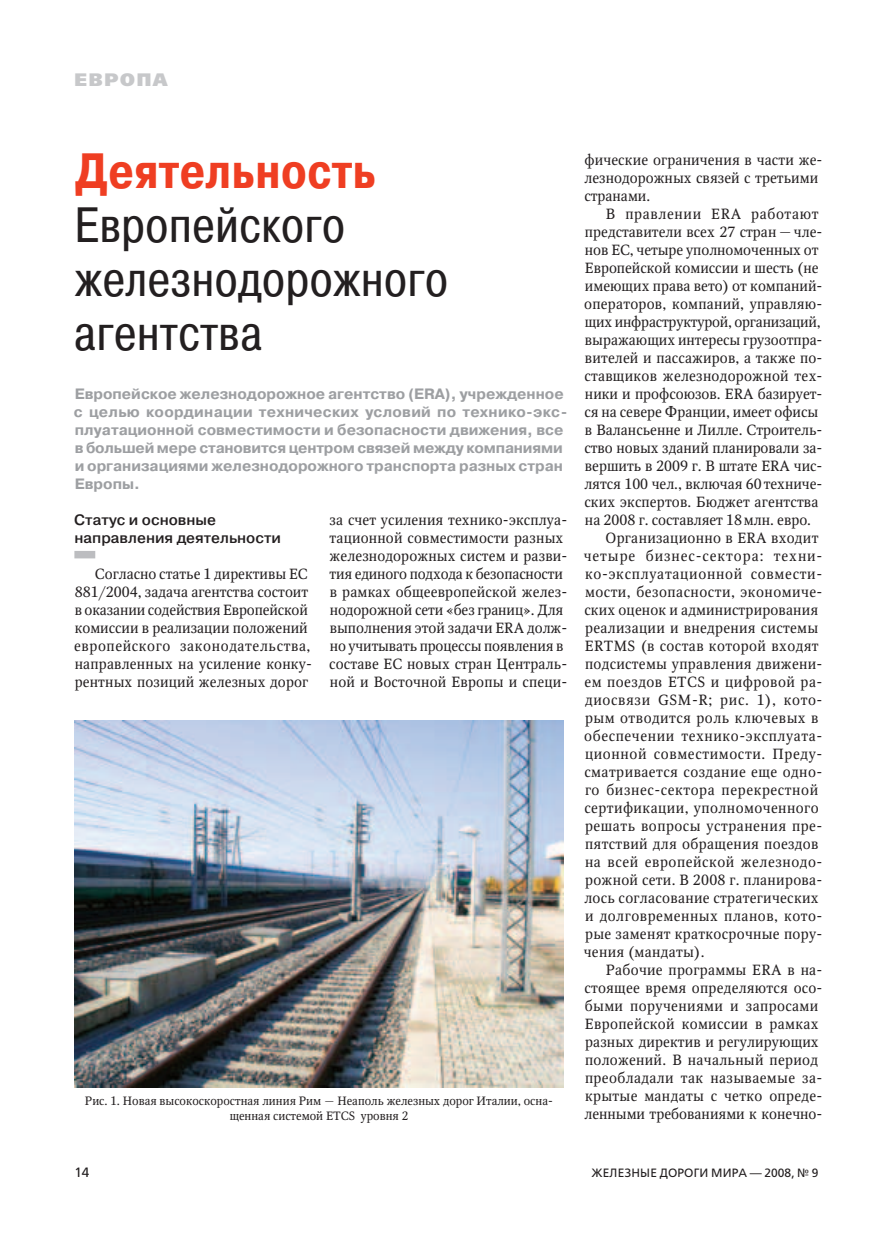
<style>
.page{position:relative;width:893px;height:1234px;background:#fff}
.page>*{position:absolute;margin:0;border:0;box-sizing:border-box;transform-origin:0 0}
.t1{font:49.5px/54px "Pragmatica Cond";color:#231f20}
.t2{font:700 49.5px "Pragmatica Cond";color:#ef3e22}
.t3{font:800 18px "Free Set";letter-spacing:.09em;color:#c7c8ca}
.t4{font:700 15px/18px "Pragmatica";color:#9d9fa2}
.t5{font:500 15px/18px "Pragmatica";color:#231f20}
.t6{font:14.7px/18px "Octava";letter-spacing:.01em;color:#231f20}
.t7{font:14.7px "Octava";letter-spacing:.03em;color:#231f20}
.t8{font:14.7px "Octava";letter-spacing:.04em;color:#231f20}
.t9{font:14.7px "Octava";letter-spacing:.035em;color:#231f20}
.t10{font:14.7px "Octava";letter-spacing:.045em;color:#231f20}
.t11{font:14.7px "Octava";letter-spacing:-.015em;color:#231f20}
.t12{font:14.7px "Octava";letter-spacing:.05em;color:#231f20}
.t13{font:14.7px "Octava";letter-spacing:.06em;color:#231f20}
.t14{font:13.5px "Free Set";color:#231f20}
.t15{font:12px/15px "Octava";color:#231f20;text-align:center}
.t16{font:12px "Free Set";letter-spacing:.01em;color:#231f20}
</style>
<div class="page">
<div style="left:74px;top:550px;width:21px;height:8px;background:#bcbdc0"></div>
<img style="left:74px;top:720px;width:489px;height:367px">
<p class="t3" style="left:74px;top:68px;width:95px">Европа</p>
<h1 class="t2" style="left:75px;top:140px;width:302px">Деятельность</h1>
<h1 class="t1" style="left:74px;top:197px;width:376px">Европейского железнодорожного агентства</h1>
<p class="t4" style="left:74px;top:385px;width:495px">Европейское железнодорожное агентство (ERA), учрежденное с целью координации технических условий по технико-экс&shy;плуатационной совместимости и безопасности движения, все в большей мере становится центром связей между компаниями и организациями железнодорожного транспорта разных стран Европы.</p>
<p class="t5" style="left:74px;top:511px;width:208px">Статус и основные направления деятельности</p>
<p class="t6" style="left:74px;top:565px;width:240px;text-indent:21px">Согласно статье 1 директивы ЕС 881/2004, задача агентства состоит в оказании содействия Европейской комиссии в реализации положений европейского законодательства, направленных на усиление конку&shy;рентных позиций железных дорог</p>
<p class="t6" style="left:329px;top:511px;width:240px">за счет усиления технико-эксплуа&shy;тационной совместимости разных железнодорожных систем и разви&shy;тия единого подхода к безопасности в рамках общеевропейской желез&shy;нодорожной сети «без границ». Для выполнения этой задачи ERA долж&shy;но учитывать процессы появления в составе ЕС новых стран Централь&shy;ной и Восточной Европы и специ-</p>
<p class="t15" style="left:85px;top:1092px;width:469px">Рис. 1. Новая высокоскоростная линия Рим — Неаполь железных дорог Италии, осна&shy;щенная системой ETCS уровня 2</p>
<p class="t6" style="left:584px;top:151px;width:240px">фические ограничения в части же&shy;лезнодорожных связей с третьими странами.</p>
<p class="t10" style="left:606px;top:205px;width:214px">В правлении ERA работают</p>
<p class="t6" style="left:585px;top:223px;width:239px">представители всех 27 стран — чле-</p>
<p class="t6" style="left:585px;top:241px;width:235px">нов ЕС, четыре уполномоченных от</p>
<p class="t6" style="left:585px;top:259px;width:235px">Европейской комиссии и шесть (не</p>
<p class="t6" style="left:585px;top:277px;width:239px">имеющих права вето) от компаний-</p>
<p class="t6" style="left:584px;top:295px;width:240px">операторов, компаний, управляю-</p>
<p class="t11" style="left:585px;top:313px;width:237px">щих инфраструктурой, организаций,</p>
<p class="t6" style="left:585px;top:331px;width:239px">выражающих интересы грузоотпра-</p>
<p class="t6" style="left:585px;top:349px;width:239px">вителей и пассажиров, а также по-</p>
<p class="t6" style="left:584px;top:367px;width:240px">ставщиков железнодорожной тех-</p>
<p class="t6" style="left:585px;top:385px;width:239px">ники и профсоюзов. ERA базирует-</p>
<p class="t6" style="left:584px;top:403px;width:235px">ся на севере Франции, имеет офисы</p>
<p class="t6" style="left:585px;top:421px;width:239px">в Валансьенне и Лилле. Строитель-</p>
<p class="t6" style="left:584px;top:439px;width:240px">ство новых зданий планировали за-</p>
<p class="t6" style="left:585px;top:457px;width:239px">вершить в 2009 г. В штате ERA чис-</p>
<p class="t6" style="left:584px;top:475px;width:240px">лятся 100 чел., включая 60техниче-</p>
<p class="t6" style="left:584px;top:493px;width:236px">ских экспертов. Бюджет агентства</p>
<p class="t6" style="left:585px;top:511px;width:228px">на 2008 г. составляет 18млн. евро.</p>
<p class="t6" style="left:605px;top:529px;width:214px">Организационно в ERA входит</p>
<p class="t13" style="left:584px;top:547px;width:240px">четыре бизнес-сектора: техни-</p>
<p class="t12" style="left:585px;top:565px;width:239px">ко-эксплуатационной совмести-</p>
<p class="t7" style="left:585px;top:583px;width:239px">мости, безопасности, экономиче-</p>
<p class="t6" style="left:584px;top:601px;width:235px">ских оценок и администрирования</p>
<p class="t6" style="left:585px;top:619px;width:235px">реализации и внедрения системы</p>
<p class="t6" style="left:585px;top:637px;width:235px">ERTMS (в состав которой входят</p>
<p class="t6" style="left:585px;top:655px;width:239px">подсистемы управления движени-</p>
<p class="t7" style="left:584px;top:673px;width:240px">ем поездов ETCS и цифровой ра-</p>
<p class="t10" style="left:585px;top:691px;width:239px">диосвязи GSM-R; рис. 1), кото-</p>
<p class="t7" style="left:585px;top:709px;width:235px">рым отводится роль ключевых в</p>
<p class="t8" style="left:584px;top:727px;width:240px">обеспечении технико-эксплуата-</p>
<p class="t8" style="left:585px;top:745px;width:239px">ционной совместимости. Преду-</p>
<p class="t7" style="left:584px;top:763px;width:240px">сматривается создание еще одно-</p>
<p class="t8" style="left:585px;top:781px;width:235px">го бизнес-сектора перекрестной</p>
<p class="t7" style="left:584px;top:799px;width:236px">сертификации, уполномоченного</p>
<p class="t9" style="left:585px;top:817px;width:239px">решать вопросы устранения пре-</p>
<p class="t6" style="left:585px;top:835px;width:235px">пятствий для обращения поездов</p>
<p class="t9" style="left:585px;top:853px;width:239px">на всей европейской железнодо-</p>
<p class="t6" style="left:585px;top:871px;width:239px">рожной сети. В 2008 г. планирова-</p>
<p class="t6" style="left:584px;top:889px;width:236px">лось согласование стратегических</p>
<p class="t9" style="left:585px;top:907px;width:239px">и долговременных планов, кото-</p>
<p class="t6" style="left:585px;top:925px;width:239px">рые заменят краткосрочные пору-</p>
<p class="t6" style="left:584px;top:943px;width:122px">чения (мандаты).</p>
<p class="t6" style="left:606px;top:961px;width:218px">Рабочие программы ERA в на-</p>
<p class="t6" style="left:584px;top:979px;width:240px">стоящее время определяются осо-</p>
<p class="t6" style="left:585px;top:997px;width:235px">быми поручениями и запросами</p>
<p class="t6" style="left:585px;top:1014px;width:235px">Европейской комиссии в рамках</p>
<p class="t6" style="left:585px;top:1032px;width:235px">разных директив и регулирующих</p>
<p class="t6" style="left:585px;top:1050px;width:235px">положений. В начальный период</p>
<p class="t6" style="left:585px;top:1068px;width:239px">преобладали так называемые за-</p>
<p class="t6" style="left:585px;top:1086px;width:239px">крытые мандаты с четко опреде-</p>
<p class="t6" style="left:584px;top:1104px;width:240px">ленными требованиями к конечно-</p>
<p class="t14" style="left:74px;top:1163px;width:17px">14</p>
<p class="t16" style="left:591px;top:1165px;width:229px">Железные дороги мира — 2008, № 9</p>
</div>
